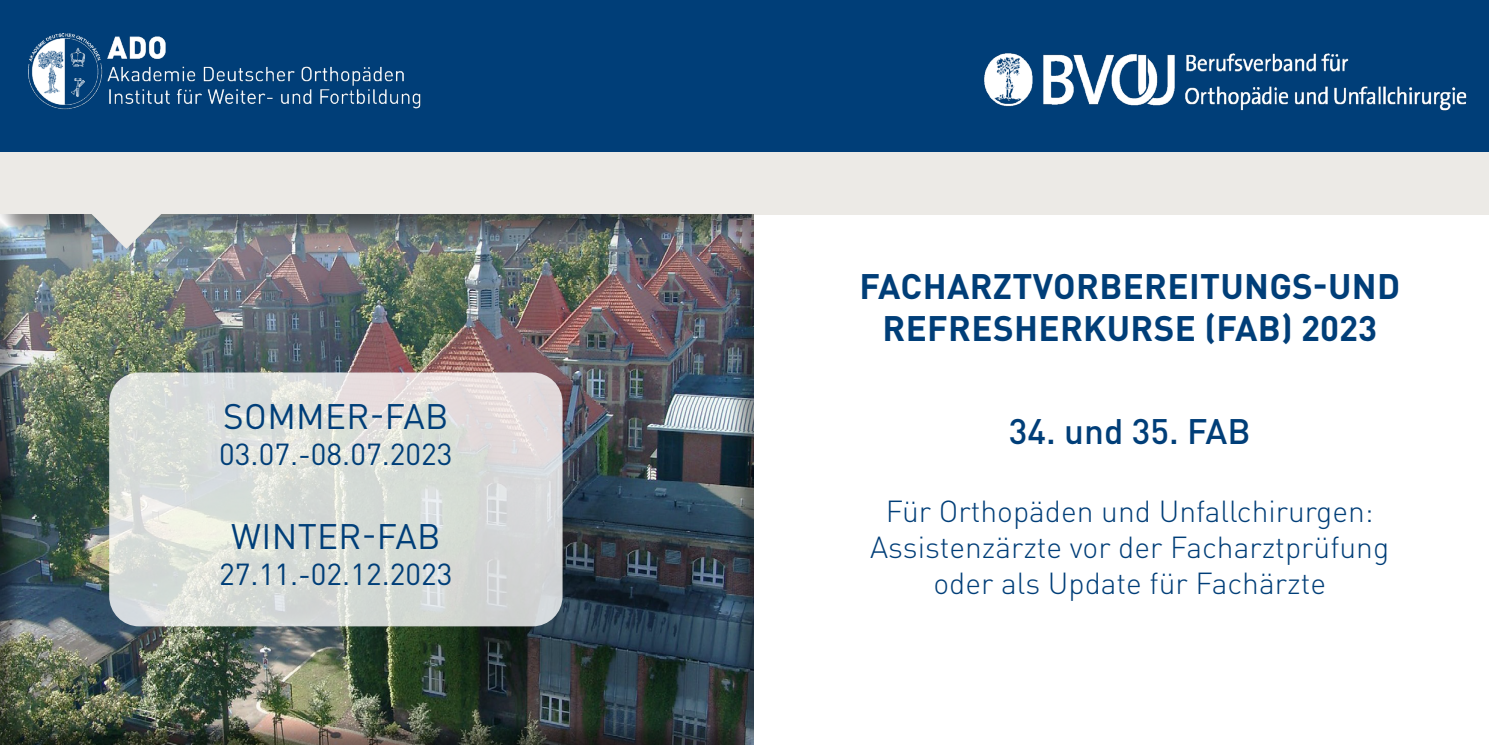
<style>
.page{position:relative;width:1489px;height:745px;background:#fff}
.page>*{position:absolute;margin:0;border:0;box-sizing:border-box;transform-origin:0 0}
.t1{font:700 35px/42px "DIN Pro";letter-spacing:.01em;color:#003e78;text-align:center}
.t2{font:35px "DIN Pro";letter-spacing:.01em;color:#003e78}
.t3{font:500 35px "DIN Pro";color:#003e78}
.t4{font:300 30px/36px "DIN Pro";color:#003e78;text-align:center}
.t5{font:30px "DIN Pro";color:#003e78}
</style>
<div class="page">
<div style="left:0;top:0;width:1488px;height:152px;background:#003e78"></div>
<div style="left:0;top:152px;width:1488px;height:62px;background:#eceae6"></div>
<div style="left:0;top:199px;width:776px;height:545px;background:#000;opacity:.5"></div>
<img style="left:28px;top:34px;width:393px;height:76px">
<img style="left:984px;top:53px;width:483px;height:58px">
<svg style="left:83px;top:199px;width:87px;height:50px"></svg>
<svg style="left:109px;top:372px;width:453px;height:254px;background:#dbddda"></svg>
<p class="t2" style="left:223px;top:392px;width:227px">SOMMER-FAB</p>
<p class="t5" style="left:219px;top:433px;width:235px">03.07.-08.07.2023</p>
<p class="t2" style="left:231px;top:512px;width:211px">WINTER-FAB</p>
<p class="t5" style="left:219px;top:553px;width:235px">27.11.-02.12.2023</p>
<p class="t1" style="left:859px;top:263px;width:542px">FACHARZTVORBEREITUNGS-UND<br>REFRESHERKURSE (FAB) 2023</p>
<p class="t3" style="left:1008px;top:407px;width:243px">34. und 35. FAB</p>
<p class="t4" style="left:870px;top:491px;width:520px">Für Orthopäden und Unfallchirurgen:<br>Assistenzärzte vor der Facharztprüfung oder als Update für Fachärzte</p>
</div>
